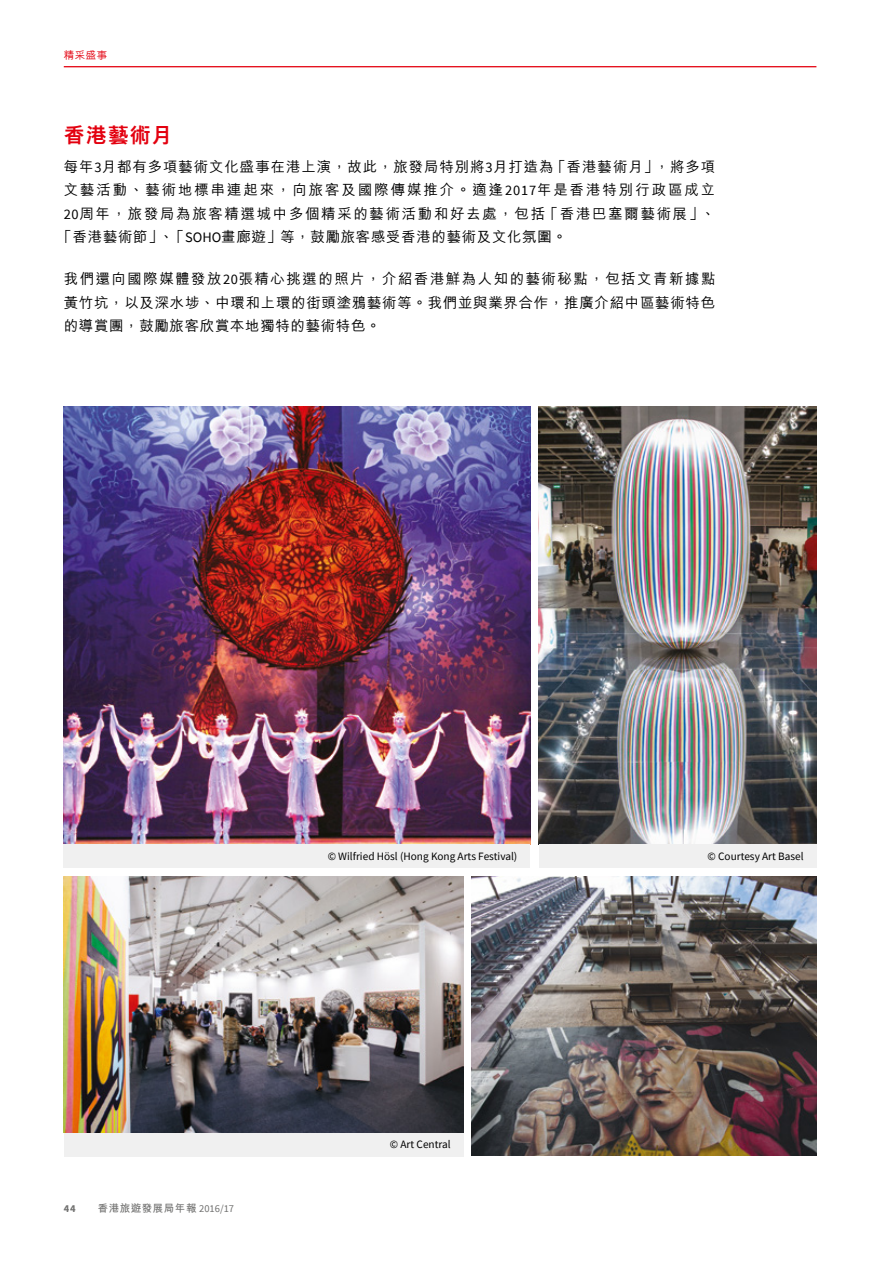
<style>
.page{position:relative;width:893px;height:1263px;background:#fff}
.page>*{position:absolute;margin:0;border:0;box-sizing:border-box;transform-origin:0 0}
.t1{font:800 21px "M Hei HK";letter-spacing:.05em;color:#e3000f}
.t2{font:500 14.4px/23.2px "M Hei HK";letter-spacing:.065em;color:#000;text-align:justify}
.t3{font:500 14.4px "M Hei HK";letter-spacing:.135em;color:#000}
.t4{font:500 14.4px "M Hei HK";letter-spacing:.12em;color:#000}
.t5{font:11.25px "Source Sans Pro";color:#000}
.t6{font:700 10.5px "M Hei HK";letter-spacing:.05em;color:#6f6f6e}
.t7{font:500 10.5px "M Hei HK";color:#e3000f}
.t8{font:700 10.5px "Source Sans Pro";color:#6f6f6e}
.s1{font-family:"Source Sans Pro";font-weight:400}
</style>
<div class="page">
<img style="left:64px;top:406px;width:466px;height:438px">
<img style="left:539px;top:406px;width:277px;height:438px">
<img style="left:64px;top:877px;width:399px;height:256px">
<img style="left:472px;top:877px;width:344px;height:278px">
<div style="left:64px;top:844px;width:466px;height:24px;background:#f0f0f0"></div>
<div style="left:64px;top:1133px;width:399px;height:24px;background:#f0f0f0"></div>
<div style="left:539px;top:844px;width:277px;height:24px;background:#f0f0f0"></div>
<hr style="left:64px;top:66px;width:752px;height:1px;background:#e3000f">
<p class="t7" style="left:64px;top:47px;width:45px">精采盛事</p>
<h1 class="t1" style="left:64px;top:125px;width:111px">香港藝術月</h1>
<p class="t2" style="left:64px;top:154px;width:653px">每年<span class="s1">3</span>月都有多項藝術文化盛事在港上演，故此，旅發局特別將<span class="s1">3</span>月打造為「香港藝術月」，將多項</p>
<p class="t3" style="left:64px;top:180px;width:653px">文藝活動、藝術地標串連起來，向旅客及國際傳媒推介。適逢<span class="s1">2017</span>年是香港特別行政區成立</p>
<p class="t4" style="left:64px;top:203px;width:653px"><span class="s1">20</span>周年，旅發局為旅客精選城中多個精采的藝術活動和好去處，包括「香港巴塞爾藝術展」、</p>
<p class="t2" style="left:58px;top:224px;width:511px">「香港藝術節」、「<span class="s1">SOHO</span>畫廊遊」等，鼓勵旅客感受香港的藝術及文化氛圍。</p>
<p class="t2" style="left:64px;top:266px;width:653px">我們還向國際媒體發放<span class="s1">20</span>張精心挑選的照片，介紹香港鮮為人知的藝術秘點，包括文青新據點黃竹坑，以及深水埗、中環和上環的街頭塗鴉藝術等。我們並與業界合作，推廣介紹中區藝術特色的導賞團，鼓勵旅客欣賞本地獨特的藝術特色。</p>
<p class="t5" style="left:328px;top:849px;width:191px">© Wilfried Hösl (Hong Kong Arts Festival)</p>
<p class="t8" style="left:64px;top:1201px;width:13px">44</p>
<p class="t6" style="left:98px;top:1201px;width:138px">香港旅遊發展局年報 <span class="s1">2016/17</span></p>
<p class="t5" style="left:390px;top:1137px;width:62px">© Art Central</p>
<p class="t5" style="left:707px;top:849px;width:98px">© Courtesy Art Basel</p>
</div>
